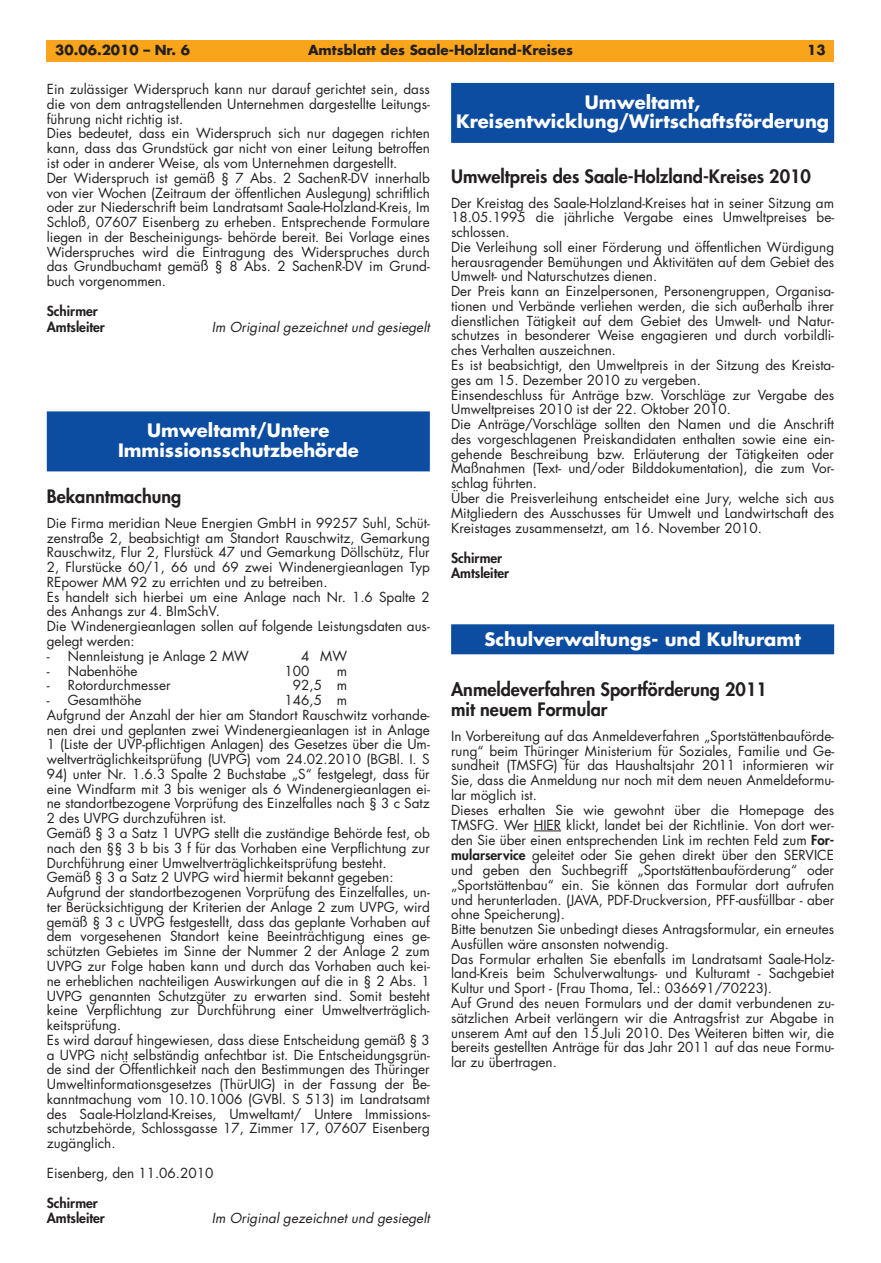
<style>
.page{position:relative;width:881px;height:1263px;background:#fff}
.page>*{position:absolute;margin:0;border:0;box-sizing:border-box;transform-origin:0 0}
.t1{font:700 18px/19.6px "Futura LT";color:#fff;text-align:center}
.t2{font:800 18px/20.4px "Futura LT";color:#231f20}
.t3{font:13.5px/14.7px "Futura LT";color:#231f20}
.t4{font:italic 13.5px "Futura LT";letter-spacing:.005em;color:#231f20}
.t5{font:800 13.5px/15.3px "Futura LT";color:#231f20}
.t6{font:700 13.5px "Futura LT";color:#231f20}
.s1{font-weight:800}
</style>
<div class="page">
<div style="left:47px;top:40px;width:786px;height:22px;background:#f9a51b"></div>
<div style="left:47px;top:411px;width:382px;height:60px;background:#0d4da1"></div>
<div style="left:451px;top:83px;width:382px;height:60px;background:#0d4da1"></div>
<div style="left:451px;top:624px;width:382px;height:30px;background:#0d4da1"></div>
<svg style="left:533px;top:830px;width:28px;height:1px"></svg>
<p class="t6" style="left:55px;top:44px;width:136px">30.06.2010 – Nr. 6</p>
<p class="t6" style="left:308px;top:44px;width:266px">Amtsblatt des Saale-Holzland-Kreises</p>
<p class="t6" style="left:806px;top:44px;width:20px">13</p>
<p class="t3" style="left:47px;top:83px;width:384px">Ein zulässiger Widerspruch kann nur darauf gerichtet sein, dass die von dem antragstellenden Unternehmen dargestellte Leitungs&shy;führung nicht richtig ist.<br>Dies bedeutet, dass ein Widerspruch sich nur dagegen richten kann, dass das Grundstück gar nicht von einer Leitung betroffen ist oder in anderer Weise, als vom Unternehmen dargestellt.<br>Der Widerspruch ist gemäß § 7 Abs. 2 SachenR-DV innerhalb von vier Wochen (Zeitraum der öffentlichen Auslegung) schriftlich oder zur Niederschrift beim Landratsamt Saale-Holzland-Kreis, Im Schloß, 07607 Eisenberg zu erheben. Entsprechende Formulare liegen in der Bescheinigungs- behörde bereit. Bei Vorlage eines Widerspruches wird die Eintragung des Widerspruches durch das Grundbuchamt gemäß § 8 Abs. 2 SachenR-DV im Grund&shy;buch vorgenommen.</p>
<p class="t5" style="left:47px;top:305px;width:59px">Schirmer<br>Amtsleiter</p>
<p class="t4" style="left:212px;top:320px;width:219px">Im Original gezeichnet und gesiegelt</p>
<h1 class="t1" style="left:118px;top:422px;width:242px">Umweltamt/Untere<br>Immissionsschutzbehörde</h1>
<h1 class="t2" style="left:47px;top:489px;width:136px">Bekanntmachung</h1>
<p class="t3" style="left:47px;top:517px;width:384px">Die Firma meridian Neue Energien GmbH in 99257 Suhl, Schüt&shy;zenstraße 2, beabsichtigt am Standort Rauschwitz, Gemarkung Rauschwitz, Flur 2, Flurstück 47 und Gemarkung Döllschütz, Flur 2, Flurstücke 60/1, 66 und 69 zwei Windenergieanlagen Typ REpower MM 92 zu errichten und zu betreiben.<br>Es handelt sich hierbei um eine Anlage nach Nr. 1.6 Spalte 2 des Anhangs zur 4. BImSchV.<br>Die Windenergieanlagen sollen auf folgende Leistungsdaten aus&shy;gelegt werden:</p>
<p class="t3" style="left:47px;top:650px;width:203px">- Nennleistung je Anlage 2 MW</p>
<p class="t3" style="left:301px;top:650px;width:47px">4 MW</p>
<p class="t3" style="left:47px;top:664px;width:92px">- Nabenhöhe</p>
<p class="t3" style="left:284px;top:664px;width:26px">100</p>
<p class="t3" style="left:336px;top:664px;width:12px">m</p>
<p class="t3" style="left:47px;top:679px;width:125px">- Rotordurchmesser</p>
<p class="t3" style="left:293px;top:679px;width:56px">92,5 m</p>
<p class="t3" style="left:47px;top:694px;width:96px">- Gesamthöhe</p>
<p class="t3" style="left:47px;top:694px;width:384px;text-indent:238px">146,5 m<br>Aufgrund der Anzahl der hier am Standort Rauschwitz vorhande&shy;nen drei und geplanten zwei Windenergieanlagen ist in Anlage 1 (Liste der UVP-pflichtigen Anlagen) des Gesetzes über die Um&shy;weltverträglichkeitsprüfung (UVPG) vom 24.02.2010 (BGBl. I. S</p>
<p class="t3" style="left:47px;top:768px;width:384px">94) unter Nr. 1.6.3 Spalte 2 Buchstabe „S“ festgelegt, dass für eine Windfarm mit 3 bis weniger als 6 Windenergieanlagen ei&shy;ne standortbezogene Vorprüfung des Einzelfalles nach § 3 c Satz 2 des UVPG durchzuführen ist.<br>Gemäß § 3 a Satz 1 UVPG stellt die zuständige Behörde fest, ob nach den §§ 3 b bis 3 f für das Vorhaben eine Verpflichtung zur Durchführung einer Umweltverträglichkeitsprüfung besteht.<br>Gemäß § 3 a Satz 2 UVPG wird hiermit bekannt gegeben:<br>Aufgrund der standortbezogenen Vorprüfung des Einzelfalles, un&shy;ter Berücksichtigung der Kriterien der Anlage 2 zum UVPG, wird gemäß § 3 c UVPG festgestellt, dass das geplante Vorhaben auf dem vorgesehenen Standort keine Beeinträchtigung eines ge&shy;schützten Gebietes im Sinne der Nummer 2 der Anlage 2 zum UVPG zur Folge haben kann und durch das Vorhaben auch kei&shy;ne erheblichen nachteiligen Auswirkungen auf die in § 2 Abs. 1<br>UVPG genannten Schutzgüter zu erwarten sind. Somit besteht keine Verpflichtung zur Durchführung einer Umweltverträglich&shy;keitsprüfung.<br>Es wird darauf hingewiesen, dass diese Entscheidung gemäß § 3 a UVPG nicht selbständig anfechtbar ist. Die Entscheidungsgrün&shy;de sind der Öffentlichkeit nach den Bestimmungen des Thüringer Umweltinformationsgesetzes (ThürUIG) in der Fassung der Be&shy;kanntmachung vom 10.10.1006 (GVBl. S 513) im Landratsamt des Saale-Holzland-Kreises, Umweltamt/ Untere Immissions&shy;schutzbehörde, Schlossgasse 17, Zimmer 17, 07607 Eisenberg zugänglich.</p>
<p class="t3" style="left:47px;top:1166px;width:168px">Eisenberg, den 11.06.2010</p>
<p class="t5" style="left:47px;top:1197px;width:59px">Schirmer<br>Amtsleiter</p>
<p class="t4" style="left:212px;top:1212px;width:219px">Im Original gezeichnet und gesiegelt</p>
<h1 class="t1" style="left:456px;top:94px;width:374px">Umweltamt,<br>Kreisentwicklung/Wirtschaftsförderung</h1>
<h1 class="t2" style="left:451px;top:168px;width:361px">Umweltpreis des Saale-Holzland-Kreises 2010</h1>
<p class="t3" style="left:451px;top:196px;width:384px">Der Kreistag des Saale-Holzland-Kreises hat in seiner Sitzung am 18.05.1995 die jährliche Vergabe eines Umweltpreises be&shy;schlossen.<br>Die Verleihung soll einer Förderung und öffentlichen Würdigung herausragender Bemühungen und Aktivitäten auf dem Gebiet des Umwelt- und Naturschutzes dienen.<br>Der Preis kann an Einzelpersonen, Personengruppen, Organisa&shy;tionen und Verbände verliehen werden, die sich außerhalb ihrer dienstlichen Tätigkeit auf dem Gebiet des Umwelt- und Natur&shy;schutzes in besonderer Weise engagieren und durch vorbildli&shy;ches Verhalten auszeichnen.<br>Es ist beabsichtigt, den Umweltpreis in der Sitzung des Kreista&shy;ges am 15. Dezember 2010 zu vergeben.<br>Einsendeschluss für Anträge bzw. Vorschläge zur Vergabe des Umweltpreises 2010 ist der 22. Oktober 2010.<br>Die Anträge/Vorschläge sollten den Namen und die Anschrift des vorgeschlagenen Preiskandidaten enthalten sowie eine ein&shy;gehende Beschreibung bzw. Erläuterung der Tätigkeiten oder Maßnahmen (Text- und/oder Bilddokumentation), die zum Vor&shy;schlag führten.<br>Über die Preisverleihung entscheidet eine Jury, welche sich aus Mitgliedern des Ausschusses für Umwelt und Landwirtschaft des Kreistages zusammensetzt, am 16. November 2010.</p>
<p class="t5" style="left:451px;top:552px;width:59px">Schirmer<br>Amtsleiter</p>
<h1 class="t1" style="left:484px;top:631px;width:318px">Schulverwaltungs- und Kulturamt</h1>
<h1 class="t2" style="left:451px;top:681px;width:317px">Anmeldeverfahren Sportförderung 2011 mit neuem Formular</h1>
<p class="t3" style="left:451px;top:730px;width:384px">In Vorbereitung auf das Anmeldeverfahren „Sportstättenbauförde&shy;rung“ beim Thüringer Ministerium für Soziales, Familie und Ge&shy;sundheit (TMSFG) für das Haushaltsjahr 2011 informieren wir Sie, dass die Anmeldung nur noch mit dem neuen Anmeldeformu&shy;lar möglich ist.<br>Dieses erhalten Sie wie gewohnt über die Homepage des TMSFG. Wer HIER klickt, landet bei der Richtlinie. Von dort wer&shy;den Sie über einen entsprechenden Link im rechten Feld zum <span class="s1">For&shy;mularservice</span> geleitet oder Sie gehen direkt über den SERVICE und geben den Suchbegriff „Sportstättenbauförderung“ oder „Sportstättenbau“ ein. Sie können das Formular dort aufrufen und herunterladen. (JAVA, PDF-Druckversion, PFF-ausfüllbar - aber ohne Speicherung).<br>Bitte benutzen Sie unbedingt dieses Antragsformular, ein erneutes Ausfüllen wäre ansonsten notwendig.<br>Das Formular erhalten Sie ebenfalls im Landratsamt Saale-Holz&shy;land-Kreis beim Schulverwaltungs- und Kulturamt - Sachgebiet Kultur und Sport - (Frau Thoma, Tel.: 036691/70223).<br>Auf Grund des neuen Formulars und der damit verbundenen zu&shy;sätzlichen Arbeit verlängern wir die Antragsfrist zur Abgabe in unserem Amt auf den 15.Juli 2010. Des Weiteren bitten wir, die bereits gestellten Anträge für das Jahr 2011 auf das neue Formu&shy;lar zu übertragen.</p>
</div>
